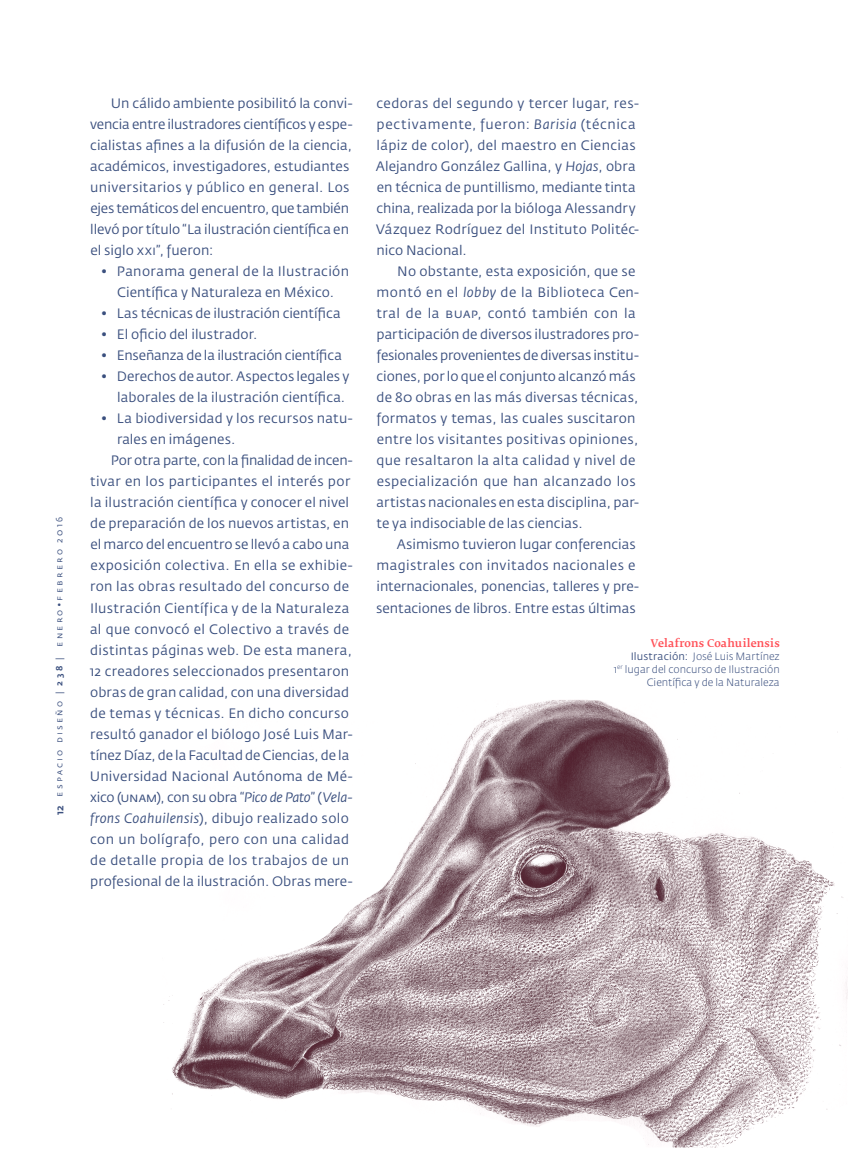
<style>
.page{position:relative;width:851px;height:1149px;background:#fff}
.page>*{position:absolute;margin:0;border:0;box-sizing:border-box;transform-origin:0 0}
.Cuerpo_con_sangria{font:13.5px/21px "Fedra Sans Std";letter-spacing:.015em;color:#3a4f7e}
.Cuerpo_con_sangria-2{font:13.5px "Fedra Sans Std";letter-spacing:-.01em;color:#3a4f7e}
.Autor_pie_de_foto{font:300 10.5px "Fedra Sans Std";color:#3a4f7e}
.Pie_de_foto{font:300 10.5px "Fedra Sans Std";color:#3a4f7e}
.Título_pie_de_foto{font:500 10.5px "Fedra Serif B";letter-spacing:.015em;color:#ff5057}
.t1{font:500 10.5px "Fedra Sans Std";color:#3a4f7e}
.Cuerpo_de_texto{font:9px "Fedra Sans Std";letter-spacing:.26em;color:#3a4f7e}
.s1{font-weight:500}
.s2{font-style:inherit}
.s3{font-style:italic}
.s4{font-weight:400}
</style>
<div class="page">
<img style="left:163px;top:700px;width:684px;height:446px">
<p class="Cuerpo_de_texto" style="left:54px;top:796px;width:282px;rotate:-90deg">espacio diseño | <span class="s1">238</span> | enero<span class="s2">•</span>febrero 2016</p>
<p class="t1" style="left:53px;top:815px;width:11px;rotate:-90deg">12</p>
<p class="Cuerpo_con_sangria" style="left:90px;top:93px;width:264px;text-indent:21px">Un cálido ambiente posibilitó la convi&shy;vencia entre ilustradores científicos y espe&shy;cialistas afines a la difusión de la ciencia, académicos, investigadores, estudiantes universitarios y público en general. Los ejes temáticos del encuentro, que también llevó por título “La ilustración científica en el siglo xxi”, fueron:</p>
<p class="Cuerpo_con_sangria" style="left:101px;top:261px;width:250px;text-align:center">• Panorama general de la Ilustración<br>Científica y Naturaleza en México.</p>
<p class="Cuerpo_con_sangria" style="left:101px;top:303px;width:241px">• Las técnicas de ilustración científica</p>
<p class="Cuerpo_con_sangria" style="left:101px;top:324px;width:158px">• El oficio del ilustrador.</p>
<p class="Cuerpo_con_sangria-2" style="left:101px;top:347px;width:243px">• Enseñanza de la ilustración científica</p>
<p class="Cuerpo_con_sangria" style="left:117px;top:366px;width:233px;text-indent:-17px">• Derechos de autor. Aspectos legales y laborales de la ilustración científica.</p>
<p class="Cuerpo_con_sangria" style="left:117px;top:408px;width:237px;text-indent:-16px">• La biodiversidad y los recursos natu&shy;rales en imágenes.</p>
<p class="Cuerpo_con_sangria" style="left:90px;top:450px;width:264px;text-indent:21px">Por otra parte, con la finalidad de incen&shy;tivar en los participantes el interés por la ilustración científica y conocer el nivel de preparación de los nuevos artistas, en el marco del encuentro se llevó a cabo una exposición colectiva. En ella se exhibie&shy;ron las obras resultado del concurso de Ilustración Científica y de la Naturaleza al que convocó el Colectivo a través de distintas páginas web. De esta manera, 12 creadores seleccionados presentaron obras de gran calidad, con una diversidad de temas y técnicas. En dicho concurso resultó ganador el biólogo José Luis Mar&shy;tínez Díaz, de la Facultad de Ciencias, de la Universidad Nacional Autónoma de Mé&shy;xico (unam), con su obra “<span class="s3">Pico de Pato</span>” (<span class="s3">Vela&shy;frons Coahuilensis</span>), dibujo realizado solo con un bolígrafo, pero con una calidad de detalle propia de los trabajos de un profesional de la ilustración. Obras mere-</p>
<p class="Cuerpo_con_sangria" style="left:376px;top:93px;width:265px">cedoras del segundo y tercer lugar, res&shy;pectivamente, fueron: <span class="s3">Barisia</span> (técnica lápiz de color), del maestro en Ciencias Alejandro González Gallina, y <span class="s3">Hojas</span>, obra en técnica de puntillismo, mediante tinta china, realizada por la bióloga Alessandry Vázquez Rodríguez del Instituto Politéc&shy;nico Nacional.</p>
<p class="Cuerpo_con_sangria" style="left:376px;top:261px;width:264px;text-indent:21px">No obstante, esta exposición, que se montó en el <span class="s3">lobby</span> de la Biblioteca Cen&shy;tral de la buap, contó también con la participación de diversos ilustradores pro&shy;fesionales provenientes de diversas institu&shy;ciones, por lo que el conjunto alcanzó más de 80 obras en las más diversas técnicas, formatos y temas, las cuales suscitaron entre los visitantes positivas opiniones, que resaltaron la alta calidad y nivel de especialización que han alcanzado los artistas nacionales en esta disciplina, par&shy;te ya indisociable de las ciencias.</p>
<p class="Cuerpo_con_sangria" style="left:376px;top:534px;width:264px;text-indent:21px">Asimismo tuvieron lugar conferencias magistrales con invitados nacionales e internacionales, ponencias, talleres y pre&shy;sentaciones de libros. Entre estas últimas</p>
<p class="Título_pie_de_foto" style="left:650px;top:637px;width:131px">Velafrons Coahuilensis</p>
<p class="Pie_de_foto" style="left:630px;top:650px;width:150px"><span class="s4">Ilustración:</span> José Luis Martínez</p>
<p class="Autor_pie_de_foto" style="left:613px;top:662px;width:167px">1<sup>er</sup> lugar del concurso de Ilustración</p>
<p class="Autor_pie_de_foto" style="left:646px;top:675px;width:134px">Científica y de la Naturaleza</p>
</div>
